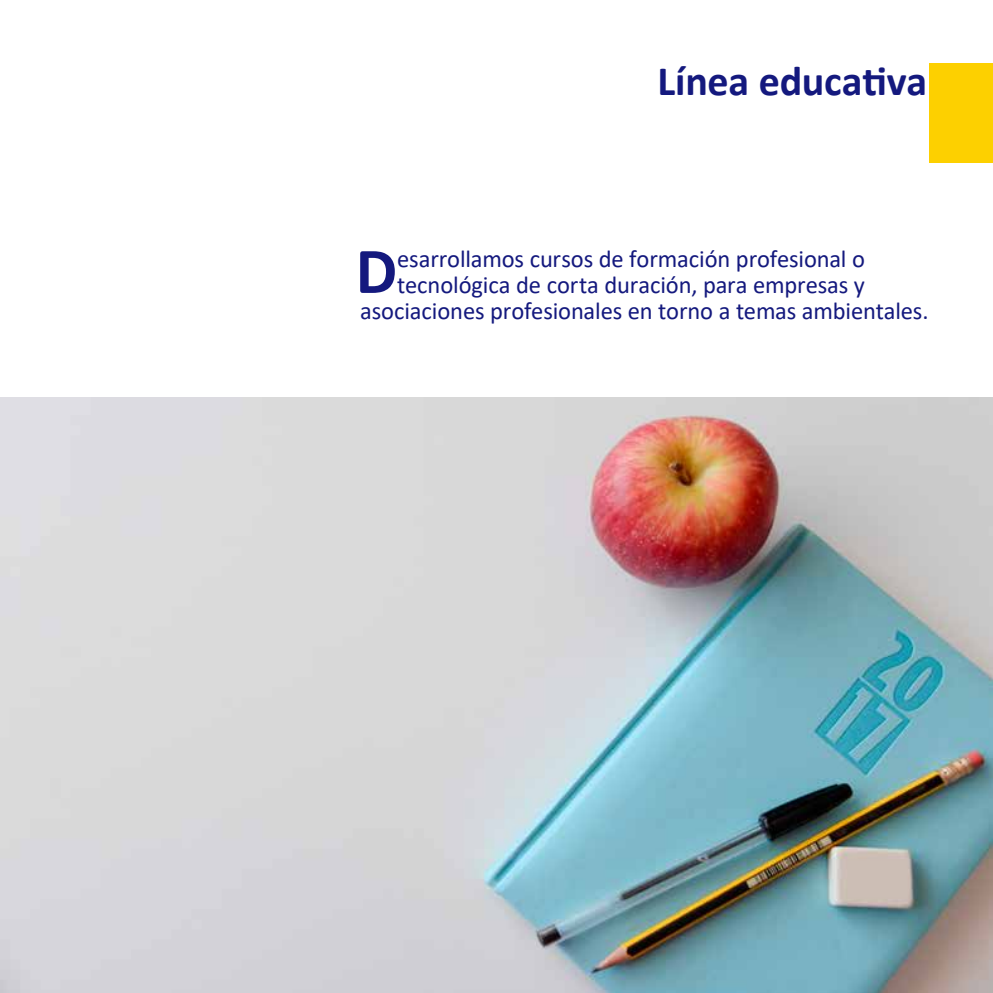
<style>
.page{position:relative;width:993px;height:993px;background:#fff}
.page>*{position:absolute;margin:0;border:0;box-sizing:border-box;transform-origin:0 0}
.t1{font:700 65.8px "Calibri";color:#14197e}
.t2{font:700 42px "Calibri";letter-spacing:-.005em;color:#14197e}
.t3{font:24.5px "Calibri";letter-spacing:-.005em;color:#14197e}
</style>
<div class="page">
<div style="left:929px;top:63px;width:63px;height:99px;background:#fdd000"></div>
<img style="left:0;top:397px;width:992px;height:595px">
<h2 class="t2" style="left:657px;top:51px;width:271px">Línea educativa</h2>
<h1 class="t1" style="left:355px;top:224px;width:43px">D</h1>
<p class="t3" style="left:397px;top:241px;width:469px">esarrollamos cursos de formación profesional o</p>
<p class="t3" style="left:397px;top:268px;width:469px">tecnológica de corta duración, para empresas y</p>
<p class="t3" style="left:360px;top:294px;width:569px">asociaciones profesionales en torno a temas ambientales.</p>
</div>
